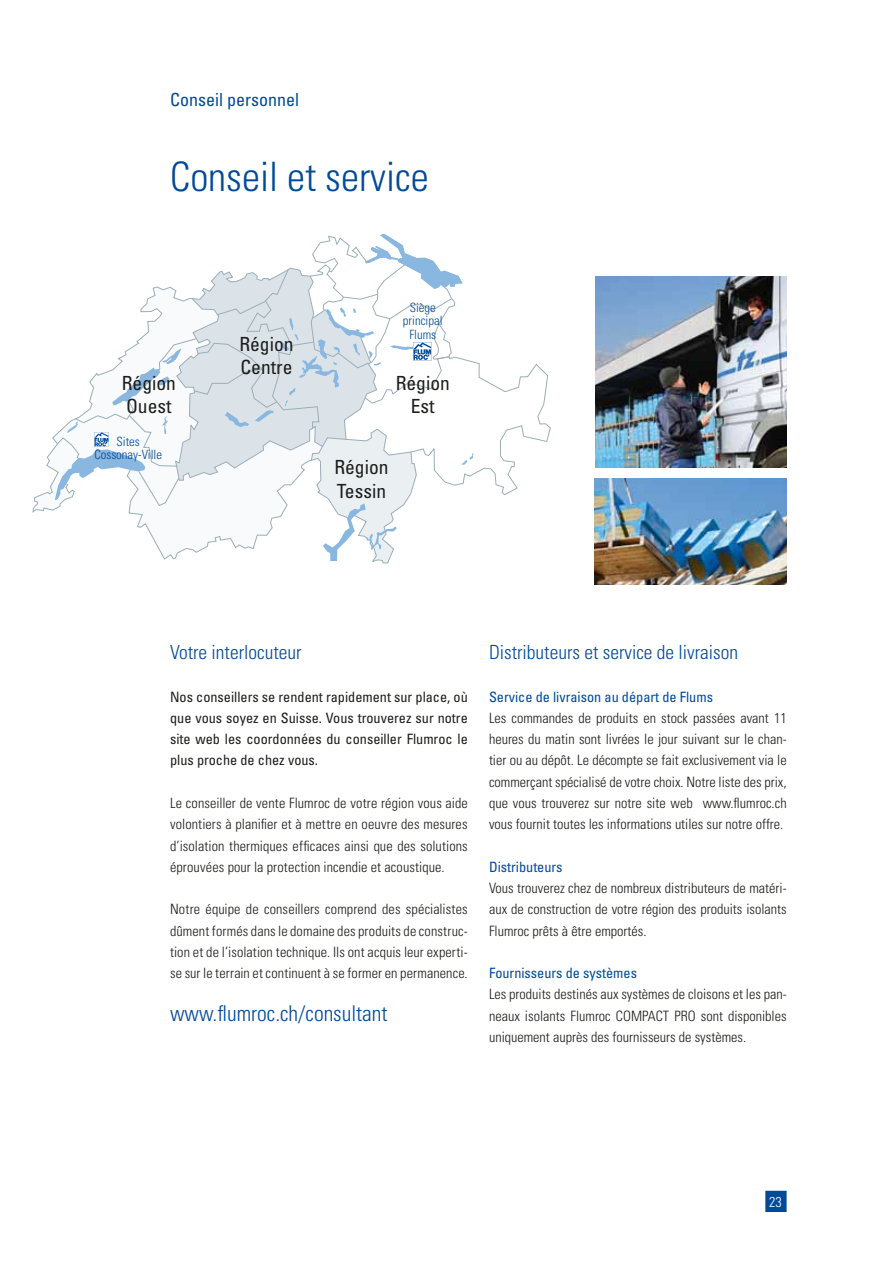
<style>
.page{position:relative;width:893px;height:1263px;background:#fff}
.page>*{position:absolute;margin:0;border:0;box-sizing:border-box;transform-origin:0 0}
.t1{font:300 condensed 40.5px "Univers";color:#004a9a}
.t2{font:300 condensed 21.75px "Univers";color:#004a9a}
.t3{font:300 condensed 19.5px "Univers";color:#004a9a}
.t4{font:condensed 19.5px/23.4px "Univers";color:#1d1d1b}
.t5{font:condensed 18px "Univers";color:#004a9a}
.t6{font:300 condensed 14.25px/21.3px "Univers";color:#1d1d1b;text-align:justify}
.t7{font:condensed 14.25px/21.3px "Univers";color:#1d1d1b;text-align:justify}
.t8{font:condensed 14.25px "Univers";color:#004a9a}
.t9{font:300 condensed 14.25px "Univers";color:#fff}
.t10{font:300 condensed 12.75px/13.5px "Univers";color:#004a9a;text-align:center}
</style>
<div class="page">
<div style="left:766px;top:1191px;width:20px;height:20px;background:#004a9a"></div>
<div style="left:765px;top:1191px;width:22px;height:21px;border:2px solid #004a9a"></div>
<svg style="left:55px;top:234px;width:496px;height:329px"></svg>
<img style="left:596px;top:276px;width:191px;height:191px">
<img style="left:594px;top:478px;width:192px;height:107px">
<p class="t5" style="left:170px;top:93px;width:130px">Conseil personnel</p>
<h1 class="t1" style="left:170px;top:162px;width:260px">Conseil et service</h1>
<h3 class="t4" style="left:122px;top:373px;width:56px">Région<br>Ouest</h3>
<p class="t10" style="left:94px;top:436px;width:69px;line-height:12.8px">Sites<br>Cossonay-Ville</p>
<h3 class="t4" style="left:239px;top:334px;width:56px">Région<br>Centre</h3>
<p class="t10" style="left:403px;top:302px;width:41px">Siège principal<br>Flums</p>
<h3 class="t4" style="left:396px;top:373px;width:56px;text-align:center">Région<br>Est</h3>
<h3 class="t4" style="left:334px;top:457px;width:56px">Région<br>Tessin</h3>
<h3 class="t3" style="left:170px;top:645px;width:133px">Votre interlocuteur</h3>
<p class="t7" style="left:170px;top:687px;width:299px">Nos conseillers se rendent rapidement sur place, où que vous soyez en Suisse. Vous trouverez sur notre site web les coordonnées du conseiller Flumroc le plus proche de chez vous.</p>
<p class="t6" style="left:170px;top:794px;width:299px">Le conseiller de vente Flumroc de votre région vous aide volontiers à planifier et à mettre en oeuvre des mesures d’isolation thermiques efficaces ainsi que des solutions éprouvées pour la protection incendie et acoustique.</p>
<p class="t6" style="left:170px;top:900px;width:299px">Notre équipe de conseillers comprend des spécialistes dûment formés dans le domaine des produits de construc&shy;tion et de l’isolation technique. Ils ont acquis leur experti&shy;se sur le terrain et continuent à se former en permanence.</p>
<h2 class="t2" style="left:170px;top:1005px;width:219px">www.flumroc.ch/consultant</h2>
<h3 class="t3" style="left:489px;top:645px;width:251px">Distributeurs et service de livraison</h3>
<p class="t8" style="left:489px;top:691px;width:225px">Service de livraison au départ de Flums</p>
<p class="t6" style="left:489px;top:709px;width:299px">Les commandes de produits en stock passées avant 11 heures du matin sont livrées le jour suivant sur le chan&shy;tier ou au dépôt. Le décompte se fait exclusivement via le commerçant spécialisé de votre choix. Notre liste des prix, que vous trouverez sur notre site web www.flumroc.ch vous fournit toutes les informations utiles sur notre offre.</p>
<p class="t8" style="left:489px;top:861px;width:75px">Distributeurs</p>
<p class="t6" style="left:489px;top:879px;width:299px">Vous trouverez chez de nombreux distributeurs de matéri&shy;aux de construction de votre région des produits isolants Flumroc prêts à être emportés.</p>
<p class="t8" style="left:489px;top:968px;width:149px">Fournisseurs de systèmes</p>
<p class="t6" style="left:489px;top:985px;width:299px">Les produits destinés aux systèmes de cloisons et les pan&shy;neaux isolants Flumroc COMPACT PRO sont disponibles uniquement auprès des fournisseurs de systèmes.</p>
<p class="t9" style="left:769px;top:1197px;width:14px">23</p>
</div>
